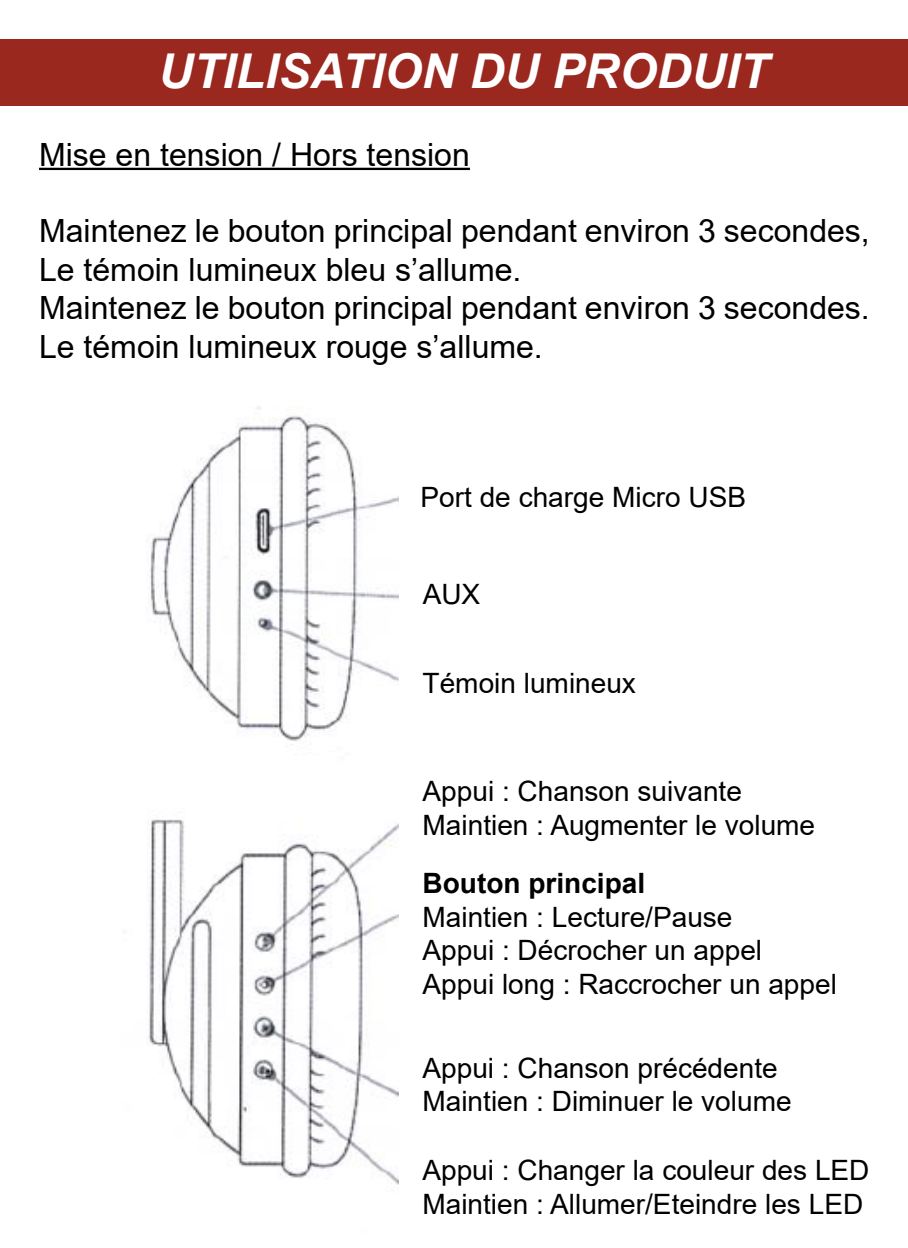
<style>
.page{position:relative;width:908px;height:1248px;background:#fff}
.page>*{position:absolute;margin:0;border:0;box-sizing:border-box;transform-origin:0 0}
.t1{font:italic 700 48px "Arial";color:#fff}
.t2{font:32px/38.4px "Arial";color:#000}
.t3{font:28px/33.6px "Arial";color:#000}
.t4{font:700 28px "Arial";color:#000}
</style>
<div class="page">
<div style="left:0;top:39px;width:907px;height:66px;background:#9b281e"></div>
<hr style="left:39px;top:168px;width:430px;height:2px;background:#000">
<img style="left:150px;top:406px;width:248px;height:339px">
<img style="left:147px;top:819px;width:251px;height:372px">
<h1 class="t1" style="left:158px;top:39px;width:611px">UTILISATION DU PRODUIT</h1>
<p class="t2" style="left:39px;top:135px;width:432px">Mise en tension / Hors tension</p>
<p class="t2" style="left:39px;top:212px;width:831px">Maintenez le bouton principal pendant environ 3 secondes, Le témoin lumineux bleu s’allume.<br>Maintenez le bouton principal pendant environ 3 secondes.<br>Le témoin lumineux rouge s’allume.</p>
<p class="t3" style="left:420px;top:480px;width:327px">Port de charge Micro USB</p>
<p class="t3" style="left:422px;top:577px;width:59px">AUX</p>
<p class="t3" style="left:422px;top:666px;width:215px">Témoin lumineux</p>
<p class="t3" style="left:422px;top:774px;width:394px">Appui : Chanson suivante<br>Maintien : Augmenter le volume</p>
<p class="t4" style="left:422px;top:863px;width:224px">Bouton principal</p>
<p class="t3" style="left:422px;top:899px;width:415px">Maintien : Lecture/Pause<br>Appui : Décrocher un appel<br>Appui long : Raccrocher un appel</p>
<p class="t3" style="left:422px;top:1050px;width:370px">Appui : Chanson précédente<br>Maintien : Diminuer le volume</p>
<p class="t3" style="left:422px;top:1153px;width:448px">Appui : Changer la couleur des LED<br>Maintien : Allumer/Eteindre les LED</p>
</div>
